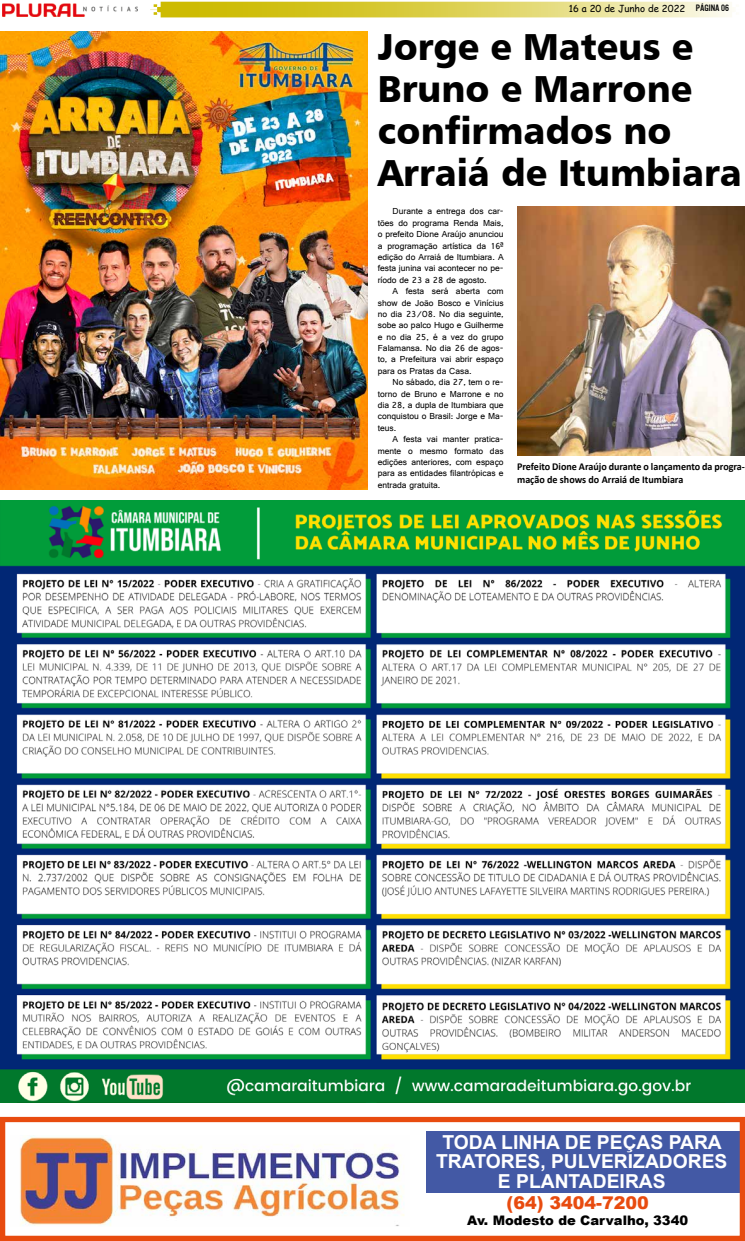
<style>
.page{position:relative;width:745px;height:1241px;background:#fff}
.page>*{position:absolute;margin:0;border:0;box-sizing:border-box;transform-origin:0 0}
.t1{font:37.62px/42px "Humanist 777 BT Black B";color:#000;scale:.96 1}
.t2{font:700 19.25px/19.2px "Arial";color:#fff;text-align:center}
.t3{font:900 17.5px "Arial";color:#e84b0f}
.t4{font:900 13.12px "Arial";color:#000}
.t5{font:700 10.5px/12.6px "Calibri";color:#000;scale:.96 1}
.t6{font:9.62px "Comic Sans MS";color:#000}
.t7{font:9.19px/11.4px "Gautami";color:#000;text-align:justify}
.s1{font-family:"U.S.101"}
</style>
<div class="page">
<svg style="left:150px;top:2px;width:582px;height:15px;background:#ded35d"></svg>
<img style="left:2px;top:3px;width:135px;height:14px">
<div style="left:425px;top:1130px;width:314px;height:62px;background:#4359a5"></div>
<div style="left:0;top:1116px;width:744px;height:124px;border:5px solid #e84b0f"></div>
<img style="left:20px;top:1135px;width:384px;height:90px">
<img style="left:0;top:500px;width:744px;height:602px">
<img style="left:0;top:31px;width:367px;height:458px">
<img style="left:517px;top:206px;width:227px;height:241px">
<svg style="left:514px;top:447px;width:230px;height:55px"></svg>
<p class="t6" style="left:568px;top:2px;width:162px">16 a 20 de Junho de 2022 <span class="s1">PÁGINa 06</span></p>
<h1 class="t1" style="left:377px;top:24px;width:380px">Jorge e Mateus e<br>Bruno e Marrone confirmados no<br>Arraiá de Itumbiara</h1>
<p class="t7" style="left:377px;top:205px;width:127px;text-indent:15px">Durante a entrega dos car&shy;tões do programa Renda Mais, o prefeito Dione Araújo anunciou a programação artística da 16ª edição do Arraiá de Itumbiara. A festa junina vai acontecer no pe&shy;ríodo de 23 a 28 de agosto.</p>
<p class="t7" style="left:377px;top:285px;width:127px;text-indent:15px">A festa será aberta com show de João Bosco e Vinícius no dia 23/08. No dia seguinte, sobe ao palco Hugo e Guilherme e no dia 25, é a vez do grupo Falamansa. No dia 26 de agos&shy;to, a Prefeitura vai abrir espaço para os Pratas da Casa.</p>
<p class="t7" style="left:377px;top:376px;width:127px;text-indent:15px">No sábado, dia 27, tem o re&shy;torno de Bruno e Marrone e no dia 28, a dupla de Itumbiara que conquistou o Brasil: Jorge e Ma&shy;teus.</p>
<p class="t7" style="left:377px;top:433px;width:127px;text-indent:15px">A festa vai manter pratica&shy;mente o mesmo formato das edições anteriores, com espaço para as entidades filantrópicas e entrada gratuita.</p>
<p class="t5" style="left:517px;top:460px;width:239px">Prefeito Dione Araújo durante o lançamento da progra&shy;mação de shows do Arraiá de Itumbiara</p>
<h2 class="t2" style="left:436px;top:1132px;width:292px">TODA LINHA DE PEÇAS PARA<br>TRATORES, PULVERIZADORES<br>E PLANTADEIRAS</h2>
<h3 class="t3" style="left:506px;top:1189px;width:143px">(64) 3404-7200</h3>
<h3 class="t4" style="left:467px;top:1210px;width:222px">Av. Modesto de Carvalho, 3340</h3>
</div>
